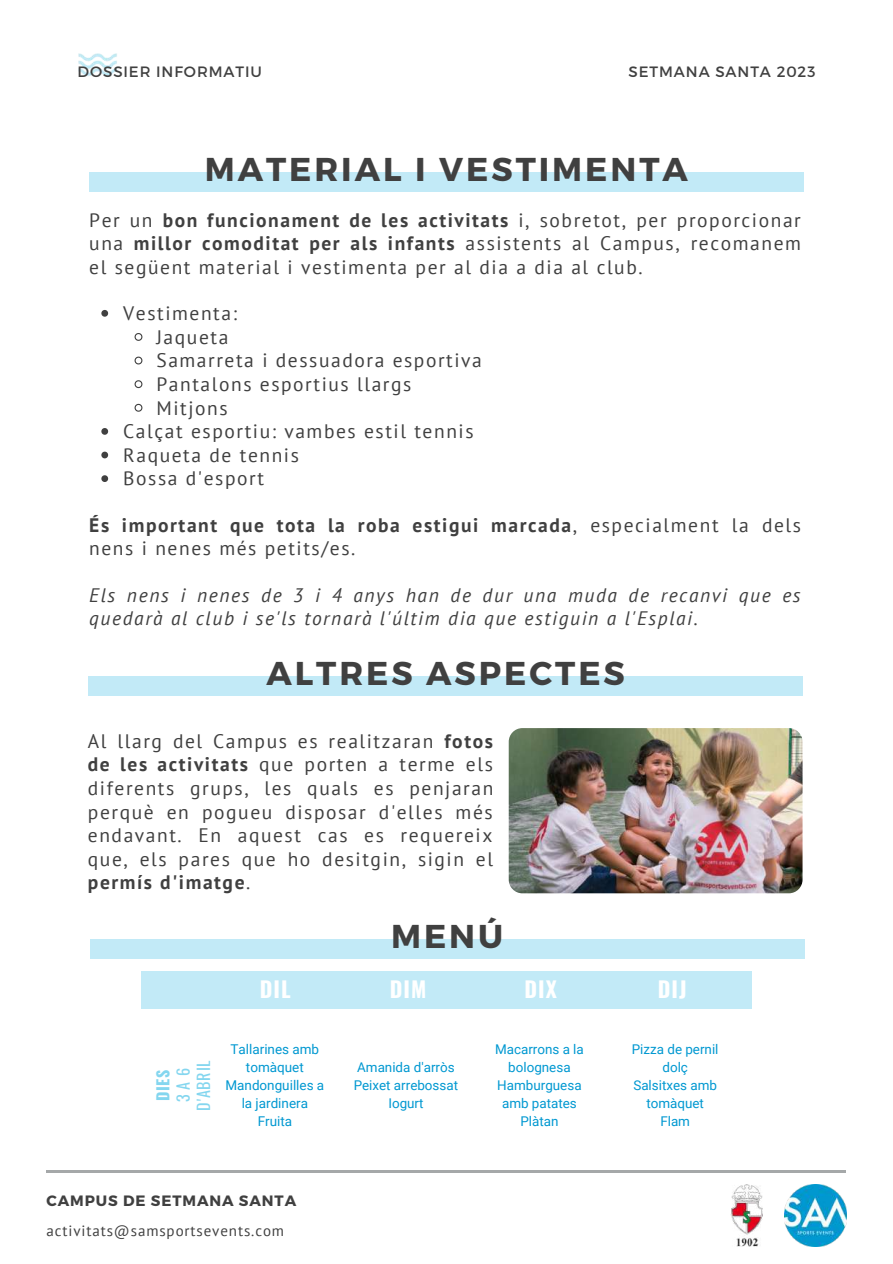
<style>
.page{position:relative;width:893px;height:1264px;background:#fff}
.page>*{position:absolute;margin:0;border:0;box-sizing:border-box;transform-origin:0 0}
.t1{font:700 33px "Montserrat";letter-spacing:.09em;color:#404040}
.t2{font:700 21.6px "Oswald";letter-spacing:.05em;color:#fff}
.t3{font:19.5px/23.5px "PT Sans";letter-spacing:.08em;color:#404040;text-align:justify}
.t4{font:italic 19.5px/23.5px "PT Sans";letter-spacing:.08em;color:#404040}
.t5{font:16.05px/20.2px "Oswald";letter-spacing:.05em;color:#84d6ef;text-align:center}
.t6{font:700 16.05px "Oswald";color:#84d6ef}
.t7{font:15px "Montserrat";letter-spacing:.06em;color:#404040}
.t8{font:15px "PT Sans";letter-spacing:.06em;color:#404040}
.t9{font:700 15px "Montserrat";letter-spacing:.06em;color:#404040}
.t10{font:13.5px/18px "Roboto";color:#0198d1;text-align:center}
.t11{font:13.35px/17.9px "Roboto";color:#0198d1;text-align:center}
.s1{font-weight:700}
</style>
<div class="page">
<div style="left:89px;top:172px;width:714px;height:19px;background:#c2eaf7"></div>
<svg style="left:101px;top:310px;width:7px;height:7px"></svg>
<svg style="left:134px;top:333px;width:9px;height:8px"></svg>
<svg style="left:134px;top:356px;width:9px;height:9px"></svg>
<svg style="left:134px;top:380px;width:9px;height:9px"></svg>
<svg style="left:134px;top:403px;width:9px;height:9px"></svg>
<svg style="left:101px;top:428px;width:7px;height:7px"></svg>
<svg style="left:101px;top:451px;width:7px;height:7px"></svg>
<svg style="left:101px;top:475px;width:7px;height:7px"></svg>
<div style="left:88px;top:676px;width:714px;height:19px;background:#c2eaf7"></div>
<img style="left:508px;top:728px;width:294px;height:165px;border-radius:14px">
<hr style="left:47px;top:1170px;width:799px;height:2px;background:#495052">
<img style="left:784px;top:1184px;width:62px;height:62px">
<img style="left:78px;top:53px;width:39px;height:23px">
<div style="left:90px;top:939px;width:714px;height:19px;background:#c2eaf7"></div>
<div style="left:141px;top:970px;width:610px;height:38px;background:#c2eaf7"></div>
<img style="left:730px;top:1184px;width:32px;height:62px">
<p class="t7" style="left:78px;top:62px;width:186px">DOSSIER INFORMATIU</p>
<p class="t7" style="left:628px;top:62px;width:188px">SETMANA SANTA 2023</p>
<h1 class="t1" style="left:205px;top:148px;width:484px">MATERIAL I VESTIMENTA</h1>
<p class="t3" style="left:89px;top:207px;width:713px">Per un <span class="s1">bon funcionament de les activitats</span> i, sobretot, per proporcionar una <span class="s1">millor comoditat per als infants</span> assistents al Campus, recomanem el següent material i vestimenta per al dia a dia al club.</p>
<p class="t3" style="left:123px;top:301px;width:115px">Vestimenta:</p>
<p class="t3" style="left:156px;top:325px;width:73px">Jaqueta</p>
<p class="t3" style="left:156px;top:348px;width:327px">Samarreta i dessuadora esportiva</p>
<p class="t3" style="left:156px;top:372px;width:256px">Pantalons esportius llargs</p>
<p class="t3" style="left:156px;top:395px;width:73px">Mitjons</p>
<p class="t3" style="left:123px;top:419px;width:352px">Calçat esportiu: vambes estil tennis</p>
<p class="t3" style="left:123px;top:443px;width:177px">Raqueta de tennis</p>
<p class="t3" style="left:123px;top:466px;width:142px">Bossa d'esport</p>
<p class="t3" style="left:89px;top:512px;width:713px"><span class="s1">És important que tota la roba estigui marcada</span>, especialment la dels nens i nenes més petits/es.</p>
<p class="t4" style="left:89px;top:582px;width:713px">Els nens i nenes de 3 i 4 anys han de dur una muda de recanvi que es quedarà al club i se'ls tornarà l'últim dia que estiguin a l'Esplai.</p>
<h1 class="t1" style="left:266px;top:652px;width:360px">ALTRES ASPECTES</h1>
<p class="t3" style="left:88px;top:728px;width:407px">Al llarg del Campus es realitzaran <span class="s1">fotos de les activitats</span> que porten a terme els diferents grups, les quals es penjaran perquè en pogueu disposar d'elles més endavant. En aquest cas es requereix que, els pares que ho desitgin, sigin el <span class="s1">permís d'imatge</span>.</p>
<h1 class="t1" style="left:391px;top:914px;width:114px">MENÚ</h1>
<p class="t2" style="left:260px;top:972px;width:32px">DIL</p>
<p class="t2" style="left:389px;top:971px;width:38px">DIM</p>
<p class="t2" style="left:524px;top:972px;width:34px">DIX</p>
<p class="t2" style="left:657px;top:972px;width:30px">DIJ</p>
<p class="t10" style="left:225px;top:1040px;width:100px">Tallarines amb tomàquet<br>Mandonguilles a la jardinera<br>Fruita</p>
<p class="t6" style="left:150px;top:1101px;width:34px;rotate:-90deg">DIES</p>
<p class="t5" style="left:172px;top:1110px;width:52px;rotate:-90deg">3A6<br>D'ABRIL</p>
<p class="t11" style="left:353px;top:1058px;width:106px">Amanida d'arròs<br>Peixet arrebossat<br>Iogurt</p>
<p class="t9" style="left:47px;top:1190px;width:251px">CAMPUS DE SETMANA SANTA</p>
<p class="t8" style="left:47px;top:1220px;width:239px">activitats@samsportsevents.com</p>
<p class="t11" style="left:495px;top:1040px;width:90px">Macarrons a la bolognesa<br>Hamburguesa amb patates<br>Plàtan</p>
<p class="t11" style="left:631px;top:1040px;width:88px">Pizza de pernil dolç<br>Salsitxes amb tomàquet<br>Flam</p>
</div>
